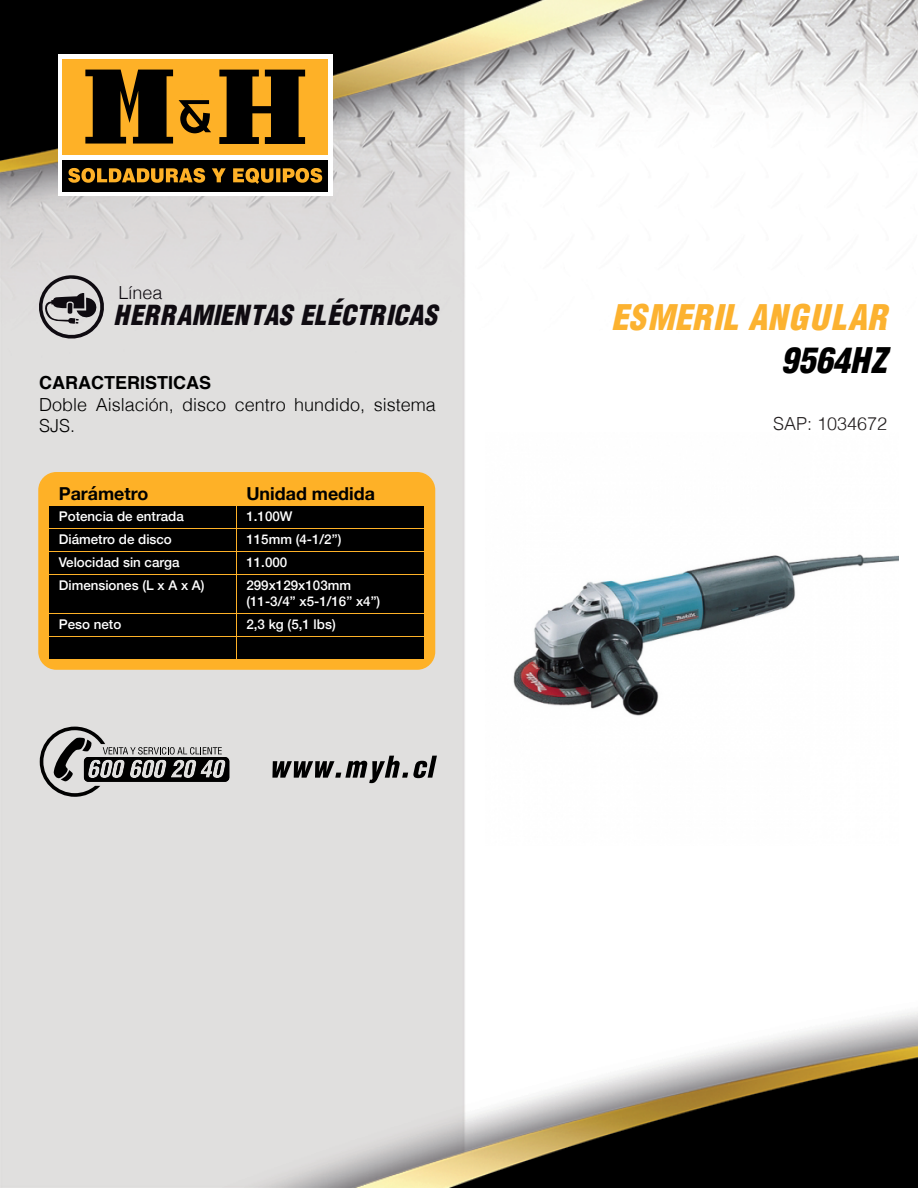
<style>
.page{position:relative;width:918px;height:1188px;background:#fff}
.page>*{position:absolute;margin:0;border:0;box-sizing:border-box;transform-origin:0 0}
.t1{font:italic 900 34.5px "Switzerland Cond";color:#fcb230}
.t2{font:italic 900 34.5px "Switzerland Cond";color:#000}
.t3{font:italic 900 27px "Switzerland Cond";color:#0f0b11}
.t4{font:300 18px/21.6px "Helvetica";color:#000}
.t5{font:700 18px "Helvetica";color:#000}
.t6{font:300 18px "Helvetica";color:#231f20}
.t7{font:300 18px "Helvetica";color:#0f0b11}
.t8{font:700 17.85px "Helvetica Neue";color:#000}
.t9{font:500 13.35px/16px "Helvetica Neue";color:#fff}
</style>
<div class="page">
<img style="left:0;top:0;width:918px;height:1188px">
<div style="left:58px;top:54px;width:274px;height:142px;background:#fff"></div>
<div style="left:62px;top:160px;width:266px;height:31px;background:#000"></div>
<svg style="left:68px;top:168px;width:254px;height:16px"></svg>
<div style="left:62px;top:59px;width:266px;height:95px;background:#feb127"></div>
<svg style="left:85px;top:70px;width:88px;height:74px"></svg>
<svg style="left:219px;top:70px;width:86px;height:74px"></svg>
<svg style="left:179px;top:100px;width:32px;height:33px"></svg>
<svg style="left:40px;top:727px;width:189px;height:70px;background:#9f9f9e"></svg>
<svg style="left:272px;top:756px;width:165px;height:27px;background:#929191"></svg>
<div style="left:38px;top:472px;width:397px;height:198px;background:#feb127;border-radius:18px"></div>
<div style="left:50px;top:507px;width:186px;height:21px;background:#000"></div>
<div style="left:238px;top:507px;width:186px;height:21px;background:#000"></div>
<div style="left:50px;top:576px;width:186px;height:37px;background:#000"></div>
<div style="left:238px;top:576px;width:186px;height:37px;background:#000"></div>
<div style="left:50px;top:553px;width:186px;height:21px;background:#000"></div>
<div style="left:238px;top:553px;width:186px;height:21px;background:#000"></div>
<div style="left:50px;top:530px;width:186px;height:21px;background:#000"></div>
<div style="left:238px;top:530px;width:186px;height:21px;background:#000"></div>
<div style="left:50px;top:638px;width:186px;height:21px;background:#000"></div>
<div style="left:238px;top:638px;width:186px;height:21px;background:#000"></div>
<div style="left:50px;top:615px;width:186px;height:21px;background:#000"></div>
<div style="left:238px;top:615px;width:186px;height:21px;background:#000"></div>
<svg style="left:34px;top:274px;width:74px;height:69px;background:#a7a5a6"></svg>
<img style="left:486px;top:432px;width:413px;height:413px">
<h3 class="t7" style="left:118px;top:278px;width:46px">Línea</h3>
<h2 class="t3" style="left:113px;top:298px;width:326px">HERRAMIENTAS ELÉCTRICAS</h2>
<h3 class="t5" style="left:39px;top:368px;width:173px">CARACTERISTICAS</h3>
<h3 class="t4" style="left:39px;top:392px;width:398px">Doble Aislación, disco centro hundido, sistema<br>SJS.</h3>
<h3 class="t8" style="left:59px;top:480px;width:91px">Parámetro</h3>
<p class="t9" style="left:59px;top:507px;width:126px">Potencia de entrada</p>
<h3 class="t8" style="left:246px;top:480px;width:130px">Unidad medida</h3>
<p class="t9" style="left:246px;top:507px;width:48px">1.100W</p>
<p class="t9" style="left:59px;top:530px;width:115px">Diámetro de disco</p>
<p class="t9" style="left:246px;top:530px;width:96px">115mm (4-1/2”)</p>
<p class="t9" style="left:59px;top:553px;width:122px">Velocidad sin carga</p>
<p class="t9" style="left:246px;top:553px;width:42px">11.000</p>
<p class="t9" style="left:59px;top:576px;width:147px">Dimensiones (L x A x A)</p>
<p class="t9" style="left:246px;top:576px;width:135px">299x129x103mm (11-3/4” x5-1/16” x4”)</p>
<p class="t9" style="left:59px;top:615px;width:64px">Peso neto</p>
<p class="t9" style="left:246px;top:615px;width:91px">2,3 kg (5,1 lbs)</p>
<h1 class="t1" style="left:611px;top:296px;width:279px">ESMERIL ANGULAR</h1>
<h1 class="t2" style="left:781px;top:339px;width:109px">9564HZ</h1>
<h3 class="t6" style="left:773px;top:408px;width:116px">SAP: 1034672</h3>
</div>
